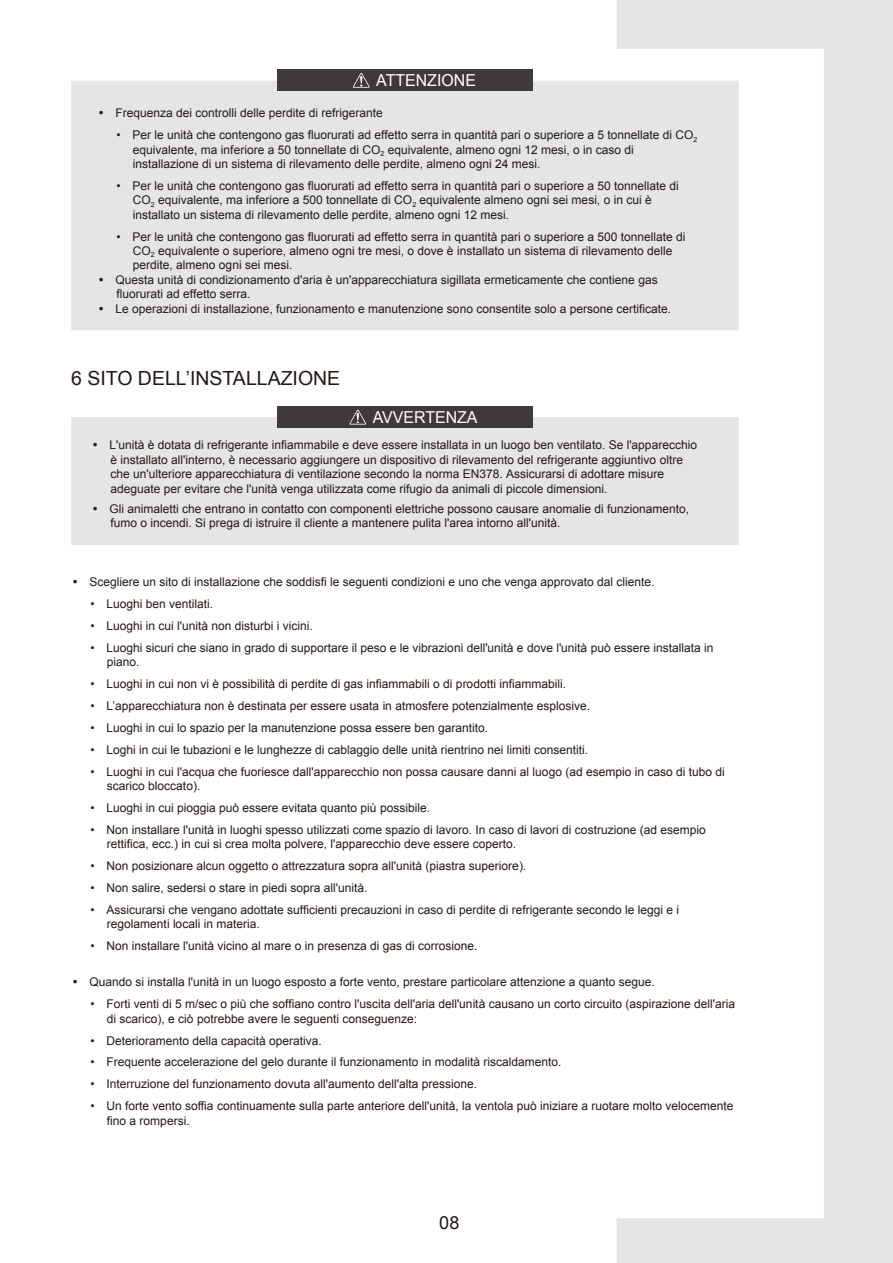
<style>
.page{position:relative;width:893px;height:1263px;background:#fff}
.page>*{position:absolute;margin:0;border:0;box-sizing:border-box;transform-origin:0 0}
.t1{font:19.5px "Arial";color:#231815}
.t2{font:18px "Arial";color:#231815}
.t3{font:16.5px "Arial";color:#fff}
.t4{font:12px/14.4px "Arial";color:#231815}
</style>
<div class="page">
<div style="left:71px;top:417px;width:546px;height:128px;background:#e5e5e6"></div>
<div style="left:277px;top:406px;width:255px;height:22px;background:#3e3a39"></div>
<svg style="left:349px;top:410px;width:17px;height:15px"></svg>
<div style="left:71px;top:81px;width:546px;height:249px;background:#e5e5e6"></div>
<div style="left:277px;top:70px;width:255px;height:21px;background:#3e3a39"></div>
<svg style="left:353px;top:73px;width:17px;height:15px"></svg>
<svg style="left:617px;top:0;width:276px;height:1263px"></svg>
<h3 class="t3" style="left:376px;top:69px;width:101px">ATTENZIONE</h3>
<p class="t4" style="left:98px;top:106px;width:286px">• Frequenza dei controlli delle perdite di refrigerante</p>
<p class="t4" style="left:133px;top:128px;width:566px;text-indent:-16px">• Per le unità che contengono gas fluorurati ad effetto serra in quantità pari o superiore a 5 tonnellate di CO<sub>2 </sub>equivalente, ma inferiore a 50 tonnellate di CO<sub>2</sub> equivalente, almeno ogni 12 mesi, o in caso di installazione di un sistema di rilevamento delle perdite, almeno ogni 24 mesi.</p>
<p class="t4" style="left:133px;top:179px;width:547px;text-indent:-16px">• Per le unità che contengono gas fluorurati ad effetto serra in quantità pari o superiore a 50 tonnellate di<br>CO<sub>2</sub> equivalente, ma inferiore a 500 tonnellate di CO<sub>2</sub> equivalente almeno ogni sei mesi, o in cui è installato un sistema di rilevamento delle perdite, almeno ogni 12 mesi.</p>
<p class="t4" style="left:133px;top:229px;width:554px;text-indent:-16px">• Per le unità che contengono gas fluorurati ad effetto serra in quantità pari o superiore a 500 tonnellate di<br>CO<sub>2</sub> equivalente o superiore, almeno ogni tre mesi, o dove è installato un sistema di rilevamento delle perdite, almeno ogni sei mesi.</p>
<p class="t4" style="left:116px;top:273px;width:543px;text-indent:-18px">• Questa unità di condizionamento d'aria è un'apparecchiatura sigillata ermeticamente che contiene gas fluorurati ad effetto serra.</p>
<p class="t4" style="left:98px;top:301px;width:574px">• Le operazioni di installazione, funzionamento e manutenzione sono consentite solo a persone certificate.</p>
<h1 class="t1" style="left:71px;top:365px;width:271px">6 SITO DELL’INSTALLAZIONE</h1>
<h3 class="t3" style="left:373px;top:406px;width:106px">AVVERTENZA</h3>
<p class="t4" style="left:110px;top:438px;width:588px;text-indent:-18px">• L'unità è dotata di refrigerante infiammabile e deve essere installata in un luogo ben ventilato. Se l'apparecchio è installato all'interno, è necessario aggiungere un dispositivo di rilevamento del refrigerante aggiuntivo oltre che un'ulteriore apparecchiatura di ventilazione secondo la norma EN378. Assicurarsi di adottare misure adeguate per evitare che l'unità venga utilizzata come rifugio da animali di piccole dimensioni.</p>
<p class="t4" style="left:110px;top:502px;width:580px;text-indent:-18px">• Gli animaletti che entrano in contatto con componenti elettriche possono causare anomalie di funzionamento, fumo o incendi. Si prega di istruire il cliente a mantenere pulita l'area intorno all'unità.</p>
<p class="t4" style="left:72px;top:575px;width:583px">• Scegliere un sito di installazione che soddisfi le seguenti condizioni e uno che venga approvato dal cliente.</p>
<p class="t4" style="left:90px;top:597px;width:124px">• Luoghi ben ventilati.</p>
<p class="t4" style="left:90px;top:619px;width:224px">• Luoghi in cui l'unità non disturbi i vicini.</p>
<p class="t4" style="left:107px;top:640px;width:608px;text-indent:-16px">• Luoghi sicuri che siano in grado di supportare il peso e le vibrazioni dell'unità e dove l'unità può essere installata in piano.</p>
<p class="t4" style="left:90px;top:677px;width:477px">• Luoghi in cui non vi è possibilità di perdite di gas infiammabili o di prodotti infiammabili.</p>
<p class="t4" style="left:90px;top:699px;width:501px">• L’apparecchiatura non è destinata per essere usata in atmosfere potenzialmente esplosive.</p>
<p class="t4" style="left:90px;top:721px;width:399px">• Luoghi in cui lo spazio per la manutenzione possa essere ben garantito.</p>
<p class="t4" style="left:90px;top:742px;width:499px">• Loghi in cui le tubazioni e le lunghezze di cablaggio delle unità rientrino nei limiti consentiti.</p>
<p class="t4" style="left:107px;top:764px;width:619px;text-indent:-16px">• Luoghi in cui l'acqua che fuoriesce dall'apparecchio non possa causare danni al luogo (ad esempio in caso di tubo di scarico bloccato).</p>
<p class="t4" style="left:90px;top:801px;width:341px">• Luoghi in cui pioggia può essere evitata quanto più possibile.</p>
<p class="t4" style="left:107px;top:822px;width:600px;text-indent:-16px">• Non installare l'unità in luoghi spesso utilizzati come spazio di lavoro. In caso di lavori di costruzione (ad esempio rettifica, ecc.) in cui si crea molta polvere, l'apparecchio deve essere coperto.</p>
<p class="t4" style="left:90px;top:859px;width:437px">• Non posizionare alcun oggetto o attrezzatura sopra all'unità (piastra superiore).</p>
<p class="t4" style="left:90px;top:881px;width:279px">• Non salire, sedersi o stare in piedi sopra all'unità.</p>
<p class="t4" style="left:107px;top:902px;width:574px;text-indent:-16px">• Assicurarsi che vengano adottate sufficienti precauzioni in caso di perdite di refrigerante secondo le leggi e i regolamenti locali in materia.</p>
<p class="t4" style="left:90px;top:939px;width:389px">• Non installare l'unità vicino al mare o in presenza di gas di corrosione.</p>
<p class="t4" style="left:72px;top:975px;width:584px">• Quando si installa l'unità in un luogo esposto a forte vento, prestare particolare attenzione a quanto segue.</p>
<p class="t4" style="left:107px;top:997px;width:630px;text-indent:-16px">• Forti venti di 5 m/sec o più che soffiano contro l'uscita dell'aria dell'unità causano un corto circuito (aspirazione dell'aria di scarico), e ciò potrebbe avere le seguenti conseguenze:</p>
<p class="t4" style="left:90px;top:1033px;width:233px">• Deterioramento della capacità operativa.</p>
<p class="t4" style="left:90px;top:1055px;width:472px">• Frequente accelerazione del gelo durante il funzionamento in modalità riscaldamento.</p>
<p class="t4" style="left:90px;top:1077px;width:388px">• Interruzione del funzionamento dovuta all'aumento dell'alta pressione.</p>
<p class="t4" style="left:107px;top:1099px;width:628px;text-indent:-16px">• Un forte vento soffia continuamente sulla parte anteriore dell'unità, la ventola può iniziare a ruotare molto velocemente fino a rompersi.</p>
<h2 class="t2" style="left:439px;top:1210px;width:22px">08</h2>
</div>
